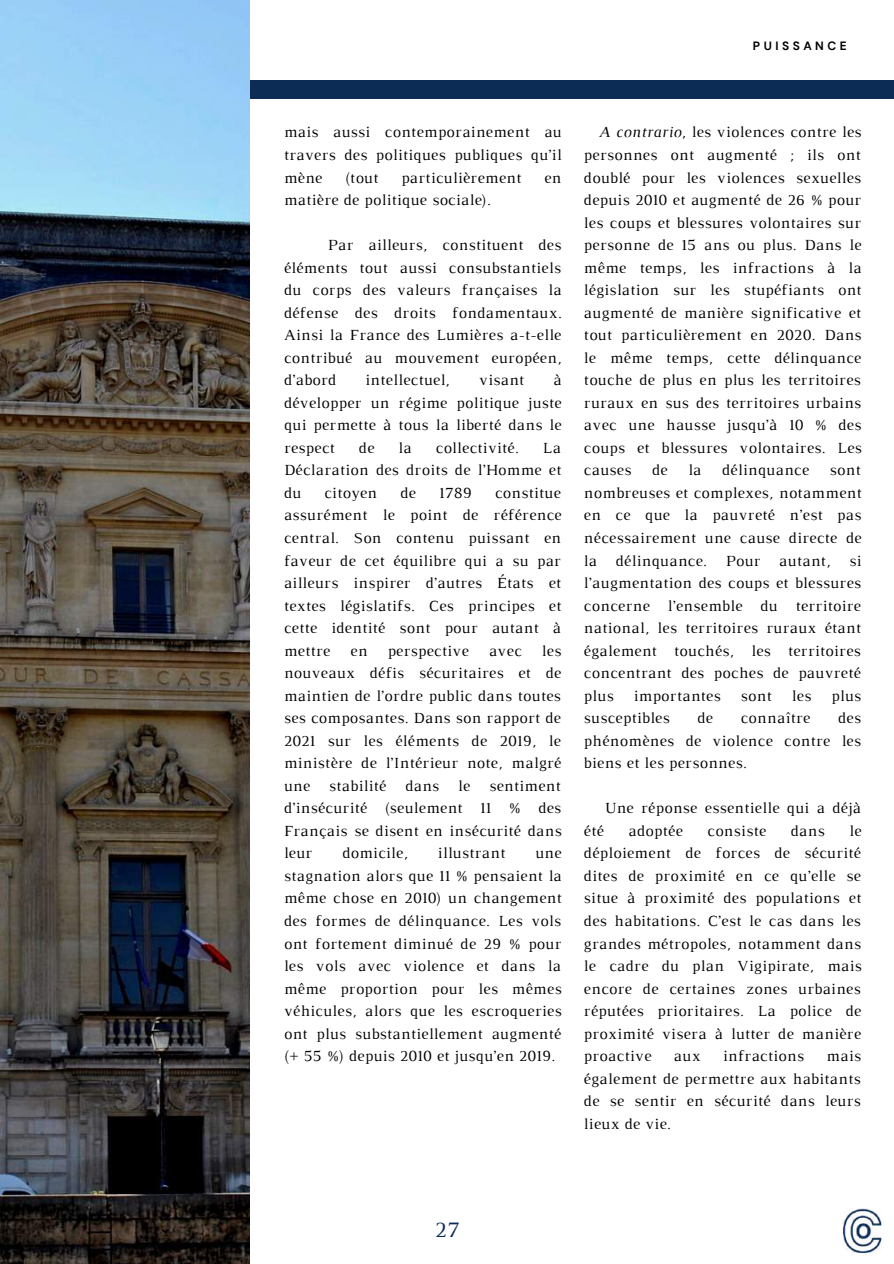
<style>
.page{position:relative;width:894px;height:1264px;background:#fff}
.page>*{position:absolute;margin:0;border:0;box-sizing:border-box;transform-origin:0 0}
.t1{font:22.5px "Luthier";color:#0c2c55}
.t2{font:15.75px/22.5px "Luthier";letter-spacing:.03em;color:#000;text-align:justify}
.t3{font:700 12px "DM Sans";letter-spacing:.29em;color:#000}
.s1{font-style:italic}
</style>
<div class="page">
<div style="left:62px;top:80px;width:831px;height:18px;background:#0c2c55"></div>
<img style="left:0;top:0;width:250px;height:1263px">
<img style="left:842px;top:1208px;width:39px;height:45px">
<p class="t3" style="left:752px;top:38px;width:95px">PUISSANCE</p>
<p class="t2" style="left:284px;top:122px;width:279px">mais aussi contemporainement au travers des politiques publiques qu’il mène</p>
<p class="t2" style="left:345px;top:167px;width:35px">(tout</p>
<p class="t2" style="left:401px;top:167px;width:121px">particulièrement</p>
<p class="t2" style="left:544px;top:167px;width:18px">en</p>
<p class="t2" style="left:284px;top:190px;width:208px">matière de politique sociale).</p>
<p class="t2" style="left:284px;top:235px;width:279px;text-indent:44px">Par ailleurs, constituent des éléments tout aussi consubstantiels du corps des valeurs françaises la défense des droits fondamentaux.<br>Ainsi la France des Lumières a-t-elle contribué au mouvement européen, d’abord</p>
<p class="t2" style="left:365px;top:370px;width:86px">intellectuel,</p>
<p class="t2" style="left:479px;top:370px;width:47px">visant</p>
<p class="t2" style="left:284px;top:370px;width:279px;text-indent:269px">à développer un régime politique juste qui permette à tous la liberté dans le respect</p>
<p class="t2" style="left:359px;top:437px;width:17px">de</p>
<p class="t2" style="left:398px;top:437px;width:15px">la</p>
<p class="t2" style="left:435px;top:437px;width:84px">collectivité.</p>
<p class="t2" style="left:284px;top:437px;width:279px;text-indent:259px">La Déclaration des droits de l’Homme et du</p>
<p class="t2" style="left:324px;top:483px;width:54px">citoyen</p>
<p class="t2" style="left:400px;top:483px;width:17px">de</p>
<p class="t2" style="left:439px;top:483px;width:34px">1789</p>
<p class="t2" style="left:284px;top:483px;width:279px;text-indent:211px">constitue assurément le point de référence central. Son contenu puissant en faveur de cet équilibre qui a su par ailleurs inspirer d’autres États et textes législatifs. Ces principes et cette identité sont pour autant à mettre</p>
<p class="t2" style="left:284px;top:640px;width:279px;text-indent:258px">les nouveaux défis sécuritaires et de maintien de l’ordre public dans toutes ses composantes. Dans son rapport de 2021 sur les éléments de 2019, le ministère de l’Intérieur note, malgré une stabilité dans le sentiment d’insécurité (seulement 11 % des Français se disent en insécurité dans leur</p>
<p class="t2" style="left:350px;top:640px;width:18px">en</p>
<p class="t2" style="left:387px;top:640px;width:83px">perspective</p>
<p class="t2" style="left:489px;top:640px;width:34px">avec</p>
<p class="t2" style="left:342px;top:843px;width:67px">domicile,</p>
<p class="t2" style="left:438px;top:843px;width:69px">illustrant</p>
<p class="t2" style="left:284px;top:843px;width:279px;text-indent:251px">une stagnation alors que 11 % pensaient la même chose en 2010) un changement des formes de délinquance. Les vols ont fortement diminué de 29 % pour les vols avec violence et dans la même proportion pour les mêmes véhicules, alors que les escroqueries ont plus substantiellement augmenté (+ 55 %) depuis 2010 et jusqu’en 2019.</p>
<p class="t2" style="left:583px;top:122px;width:279px;text-indent:15px"><span class="s1">A contrario</span>, les violences contre les personnes ont augmenté ; ils ont doublé pour les violences sexuelles depuis 2010 et augmenté de 26 % pour les coups et blessures volontaires sur personne de 15 ans ou plus. Dans le même temps, les infractions à la législation sur les stupéfiants ont augmenté de manière significative et tout particulièrement en 2020. Dans le même temps, cette délinquance touche de plus en plus les territoires ruraux en sus des territoires urbains avec une hausse jusqu’à 10 % des coups et blessures volontaires. Les causes</p>
<p class="t2" style="left:652px;top:460px;width:17px">de</p>
<p class="t2" style="left:688px;top:460px;width:15px">la</p>
<p class="t2" style="left:722px;top:460px;width:88px">délinquance</p>
<p class="t2" style="left:583px;top:460px;width:279px;text-indent:246px">sont nombreuses et complexes, notamment en ce que la pauvreté n’est pas nécessairement une cause directe de la délinquance. Pour autant, si l’augmentation des coups et blessures concerne l’ensemble du territoire national, les territoires ruraux étant également touchés, les territoires concentrant des poches de pauvreté plus</p>
<p class="t2" style="left:633px;top:685px;width:88px">importantes</p>
<p class="t2" style="left:740px;top:685px;width:32px">sont</p>
<p class="t2" style="left:791px;top:685px;width:21px">les</p>
<p class="t2" style="left:831px;top:685px;width:31px">plus</p>
<p class="t2" style="left:583px;top:708px;width:87px">susceptibles</p>
<p class="t2" style="left:697px;top:708px;width:17px">de</p>
<p class="t2" style="left:740px;top:708px;width:71px">connaître</p>
<p class="t2" style="left:583px;top:708px;width:278px;text-indent:254px">des phénomènes de violence contre les biens et les personnes.</p>
<p class="t2" style="left:605px;top:798px;width:257px">Une réponse essentielle qui a déjà</p>
<p class="t2" style="left:583px;top:820px;width:21px">été</p>
<p class="t2" style="left:628px;top:820px;width:56px">adoptée</p>
<p class="t2" style="left:707px;top:820px;width:60px">consiste</p>
<p class="t2" style="left:790px;top:820px;width:35px">dans</p>
<p class="t2" style="left:583px;top:820px;width:279px;text-indent:265px">le déploiement de forces de sécurité dites de proximité en ce qu’elle se situe à proximité des populations et des habitations. C’est le cas dans les grandes métropoles, notamment dans le cadre du plan Vigipirate, mais encore de certaines zones urbaines réputées prioritaires. La police de proximité visera à lutter de manière proactive</p>
<p class="t2" style="left:673px;top:1045px;width:28px">aux</p>
<p class="t2" style="left:722px;top:1045px;width:82px">infractions</p>
<p class="t2" style="left:583px;top:1045px;width:278px;text-indent:242px">mais également de permettre aux habitants de se sentir en sécurité dans leurs lieux de vie.</p>
<h1 class="t1" style="left:435px;top:1221px;width:26px">27</h1>
</div>
